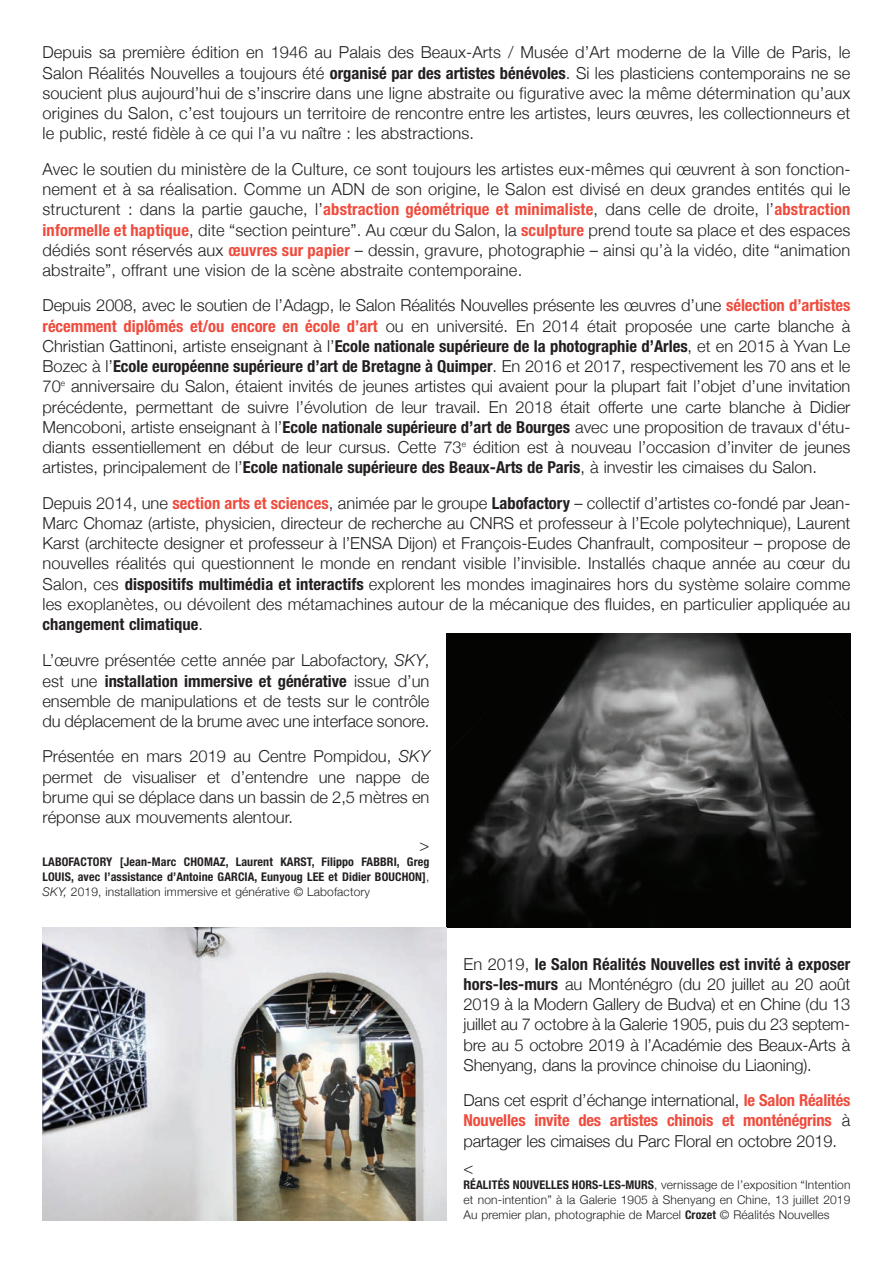
<style>
.page{position:relative;width:893px;height:1263px;background:#fff}
.page>*{position:absolute;margin:0;border:0;box-sizing:border-box;transform-origin:0 0}
.t1{font:300 16.5px/20.2px "Helvetica Neue";color:#231f20;text-align:justify}
.t2{font:300 12px/15px "Helvetica Neue";letter-spacing:.01em;color:#231f20;text-align:justify}
.t3{font:700 condensed 12px/15px "Helvetica Neue";letter-spacing:.01em;color:#231f20;text-align:justify}
.s1{font-weight:700;font-stretch:condensed}
.s2{font-weight:700;font-stretch:condensed;color:#ef4b3d}
.s3{font-style:italic}
.s4{font-weight:300;font-stretch:normal}
.s5{font-weight:300;font-style:italic;font-stretch:normal}
</style>
<div class="page">
<img style="left:446px;top:634px;width:404px;height:293px">
<img style="left:43px;top:927px;width:403px;height:293px">
<p class="t1" style="left:43px;top:42px;width:809px">Depuis sa première édition en 1946 au Palais des Beaux-Arts / Musée d’Art moderne de la Ville de Paris, le Salon Réalités Nouvelles a toujours été <span class="s1">organisé par des artistes bénévoles</span>. Si les plasticiens contemporains ne se soucient plus aujourd’hui de s’inscrire dans une ligne abstraite ou figurative avec la même détermination qu’aux origines du Salon, c’est toujours un territoire de rencontre entre les artistes, leurs œuvres, les collectionneurs et le public, resté fidèle à ce qui l’a vu naître : les abstractions.</p>
<p class="t1" style="left:43px;top:158px;width:810px">Avec le soutien du ministère de la Culture, ce sont toujours les artistes eux-mêmes qui œuvrent à son fonction&shy;nement et à sa réalisation. Comme un ADN de son origine, le Salon est divisé en deux grandes entités qui le structurent : dans la partie gauche, l’<span class="s2">abstraction géométrique et minimaliste</span>, dans celle de droite, l’<span class="s2">abstraction informelle et haptique</span>, dite “section peinture”. Au cœur du Salon, la <span class="s2">sculpture</span> prend toute sa place et des espaces dédiés sont réservés aux <span class="s2">œuvres sur papier</span> – dessin, gravure, photographie – ainsi qu’à la vidéo, dite “animation abstraite”, offrant une vision de la scène abstraite contemporaine.</p>
<p class="t1" style="left:43px;top:295px;width:809px">Depuis 2008, avec le soutien de l’Adagp, le Salon Réalités Nouvelles présente les œuvres d’une <span class="s2">sélection d’artistes récemment diplômés et/ou encore en école d’art</span> ou en université. En 2014 était proposée une carte blanche à Christian Gattinoni, artiste enseignant à l’<span class="s1">Ecole nationale supérieure de la photographie d’Arles</span>, et en 2015 à Yvan Le Bozec à l’<span class="s1">Ecole européenne supérieure d’art de Bretagne à Quimper</span>. En 2016 et 2017, respectivement les 70 ans et le 70<sup>e</sup> anniversaire du Salon, étaient invités de jeunes artistes qui avaient pour la plupart fait l’objet d’une invitation précédente, permettant de suivre l’évolution de leur travail. En 2018 était offerte une carte blanche à Didier Mencoboni, artiste enseignant à l’<span class="s1">Ecole nationale supérieure d’art de Bourges</span> avec une proposition de travaux d'étu&shy;diants essentiellement en début de leur cursus. Cette 73<sup>e</sup> édition est à nouveau l’occasion d’inviter de jeunes artistes, principalement de l’<span class="s1">Ecole nationale supérieure des Beaux-Arts de Paris</span>, à investir les cimaises du Salon.</p>
<p class="t1" style="left:43px;top:492px;width:809px">Depuis 2014, une <span class="s2">section arts et sciences</span>, animée par le groupe <span class="s1">Labofactory</span> – collectif d’artistes co-fondé par Jean-Marc Chomaz (artiste, physicien, directeur de recherche au CNRS et professeur à l’Ecole polytechnique), Laurent Karst (architecte designer et professeur à l’ENSA Dijon) et François-Eudes Chanfrault, compositeur – propose de nouvelles réalités qui questionnent le monde en rendant visible l’invisible. Installés chaque année au cœur du Salon, ces <span class="s1">dispositifs multimédia et interactifs</span> explorent les mondes imaginaires hors du système solaire comme les exoplanètes, ou dévoilent des métamachines autour de la mécanique des fluides, en particulier appliquée au <span class="s1">changement climatique</span>.</p>
<p class="t1" style="left:43px;top:650px;width:388px">L’œuvre présentée cette année par Labofactory, <span class="s3">SKY</span>, est une <span class="s1">installation immersive et générative</span> issue d’un ensemble de manipulations et de tests sur le contrôle du déplacement de la brume avec une interface sonore.</p>
<p class="t1" style="left:43px;top:746px;width:388px">Présentée en mars 2019 au Centre Pompidou, <span class="s3">SKY </span>permet de visualiser et d’entendre une nappe de brume qui se déplace dans un bassin de 2,5 mètres en réponse aux mouvements alentour.</p>
<p class="t1" style="left:420px;top:834px;width:11px">&gt;</p>
<p class="t3" style="left:43px;top:853px;width:388px">LABOFACTORY [Jean-Marc CHOMAZ, Laurent KARST, Filippo FABBRI, Greg LOUIS, avec l’assistance d’Antoine GARCIA, Eunyoug LEE et Didier BOUCHON]<span class="s4">, </span><span class="s5">SKY,</span> <span class="s4">2019, installation immersive et générative © Labofactory</span></p>
<p class="t1" style="left:463px;top:953px;width:388px">En 2019, <span class="s1">le Salon Réalités Nouvelles est invité à exposer hors-les-murs</span> au Monténégro (du 20 juillet au 20 août 2019 à la Modern Gallery de Budva) et en Chine (du 13 juillet au 7 octobre à la Galerie 1905, puis du 23 septem&shy;bre au 5 octobre 2019 à l’Académie des Beaux-Arts à Shenyang, dans la province chinoise du Liaoning).</p>
<p class="t1" style="left:463px;top:1090px;width:388px">Dans cet esprit d’échange international, <span class="s2">le Salon Réalités Nouvelles invite des artistes chinois et monténégrins</span> à partager les cimaises du Parc Floral en octobre 2019.</p>
<p class="t1" style="left:463px;top:1158px;width:11px">&lt;</p>
<p class="t2" style="left:463px;top:1177px;width:388px"><span class="s1">RÉALITÉS NOUVELLES HORS-LES-MURS</span>, vernissage de l’exposition “Intention et non-intention” à la Galerie 1905 à Shenyang en Chine, 13 juillet 2019<br>Au premier plan, photographie de Marcel <span class="s1">Crozet</span> © Réalités Nouvelles</p>
</div>
